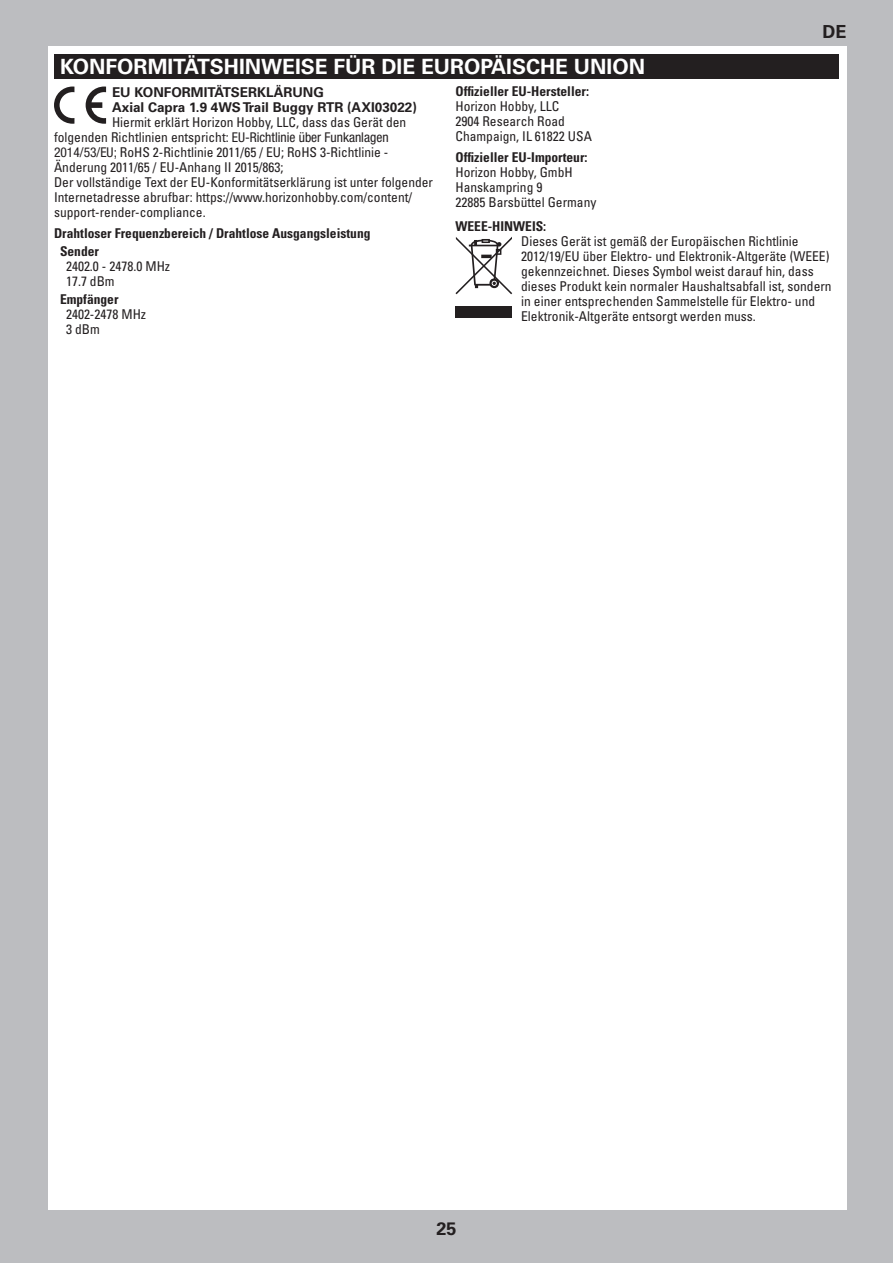
<style>
.page{position:relative;width:893px;height:1263px;background:#bcbdc0}
.page>*{position:absolute;margin:0;border:0;box-sizing:border-box;transform-origin:0 0}
.AXI_Header{font:700 21px "Univers LT Std";color:#fff}
.t1{font:700 18px "Univers LT Std";color:#231f20}
.Body_-_SPM{font:condensed 13.5px/15px "Univers LT Std";color:#231f20}
.AXI__Small_subhead{font:700 condensed 13.5px "Univers LT Std";color:#231f20}
.BT_Body_Text{font:condensed 13.5px "Univers LT Std";color:#231f20}
.AXI_text{font:700 13.5px "Univers LT Std";color:#231f20}
.AXI_Part_Description{font:condensed 13.5px "Univers LT Std";color:#231f20}
.AXI_subhead{font:700 13.5px "Univers LT Std";color:#231f20}
.Body_-_SPM-2{font:700 condensed 13.5px "Univers LT Std";color:#231f20}
.s1{font-family:"Helvetica Neue LT Std"}
</style>
<div class="page">
<div style="left:48px;top:46px;width:798px;height:1164px;background:#fff"></div>
<svg style="left:54px;top:87px;width:20px;height:37px"></svg>
<svg style="left:86px;top:87px;width:20px;height:37px"></svg>
<div style="left:456px;top:306px;width:56px;height:12px;background:#231f20"></div>
<svg style="left:455px;top:237px;width:57px;height:57px"></svg>
<div style="left:54px;top:54px;width:785px;height:24px;background:#231f20"></div>
<p class="AXI_Header" style="left:60px;top:54px;width:587px">KONFORMITÄTSHINWEISE FÜR DIE EUROPÄISCHE UNION</p>
<h2 class="t1" style="left:821px;top:22px;width:27px">ENDE</h2>
<p class="AXI_subhead" style="left:112px;top:84px;width:213px">EU KONFORMITÄTSERKLÄRUNG</p>
<p class="AXI_text" style="left:112px;top:99px;width:306px">Axial Capra 1.9 4WS Trail Buggy RTR (AXI03022)</p>
<p class="Body_-_SPM" style="left:54px;top:114px;width:354px;text-indent:58px">Hiermit erklärt Horizon Hobby, LLC, dass das Gerät den folgenden Richtlinien entspricht: <span class="s1">EU-Richtlinie über Funkanlagen 2014/53/EU;</span> RoHS 2-Richtlinie 2011/65 / EU; RoHS 3-Richtlinie - Änderung 2011/65 / EU-Anhang II 2015/863;</p>
<p class="Body_-_SPM" style="left:54px;top:174px;width:381px">Der vollständige Text der EU-Konformitätserklärung ist unter folgender<br>Internetadresse abrufbar: https://www.horizonhobby.com/content/ support-render-compliance.</p>
<p class="AXI__Small_subhead" style="left:54px;top:225px;width:318px">Drahtloser Frequenzbereich / Drahtlose Ausgangsleistung</p>
<p class="AXI__Small_subhead" style="left:60px;top:243px;width:41px">Sender</p>
<p class="AXI_Part_Description" style="left:66px;top:257px;width:106px">2402.0 - 2478.0 MHz</p>
<p class="AXI_Part_Description" style="left:66px;top:272px;width:50px">17.7 dBm</p>
<p class="AXI__Small_subhead" style="left:60px;top:291px;width:60px">Empfänger</p>
<p class="AXI_Part_Description" style="left:66px;top:305px;width:82px">2402-2478 MHz</p>
<p class="AXI_Part_Description" style="left:66px;top:320px;width:35px">3 dBm</p>
<p class="AXI__Small_subhead" style="left:455px;top:83px;width:135px">Offizieller EU-Hersteller:</p>
<p class="BT_Body_Text" style="left:455px;top:98px;width:105px">Horizon Hobby, LLC</p>
<p class="BT_Body_Text" style="left:455px;top:113px;width:111px">2904 Research Road</p>
<p class="BT_Body_Text" style="left:455px;top:128px;width:138px">Champaign, IL 61822 USA</p>
<p class="AXI__Small_subhead" style="left:455px;top:149px;width:133px">Offizieller EU-Importeur:</p>
<p class="BT_Body_Text" style="left:455px;top:164px;width:119px">Horizon Hobby, GmbH</p>
<p class="BT_Body_Text" style="left:455px;top:179px;width:88px">Hanskampring 9</p>
<p class="BT_Body_Text" style="left:455px;top:194px;width:142px">22885 Barsbüttel Germany</p>
<p class="Body_-_SPM-2" style="left:455px;top:218px;width:92px">WEEE-HINWEIS:</p>
<p class="Body_-_SPM" style="left:521px;top:234px;width:312px">Dieses Gerät ist gemäß der Europäischen Richtlinie 2012/19/EU über Elektro- und Elektronik-Altgeräte (WEEE) gekennzeichnet. Dieses Symbol weist darauf hin, dass dieses Produkt kein normaler Haushaltsabfall ist, sondern in einer entsprechenden Sammelstelle für Elektro- und Elektronik-Altgeräte entsorgt werden muss.</p>
<h2 class="t1" style="left:436px;top:1218px;width:22px">25</h2>
</div>
